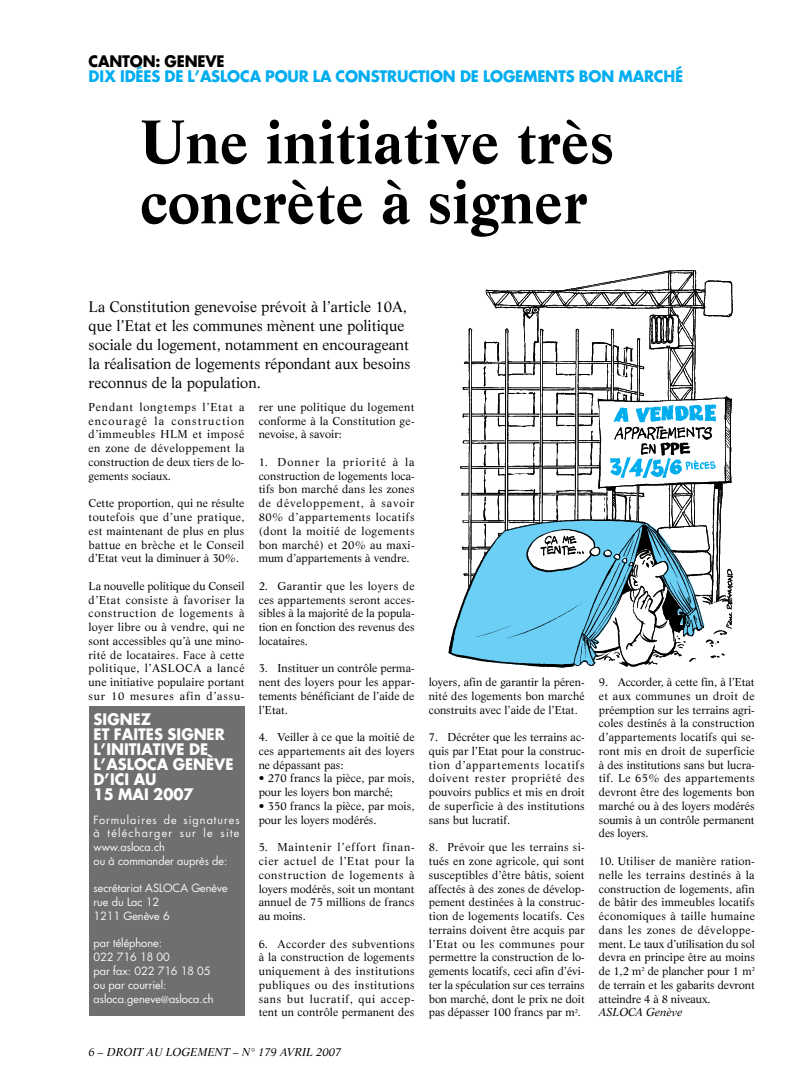
<style>
.page{position:relative;width:808px;height:1092px;background:#fff}
.page>*{position:absolute;margin:0;border:0;box-sizing:border-box;transform-origin:0 0}
.t1{font:700 60px/60px "Life";color:#000}
.t2{font:17.5px/15px "Renner Bold Archi Type";color:#fff}
.t3{font:17.5px "Renner Bold Archi Type";letter-spacing:-.01em;color:#00adef}
.t4{font:17.5px "Renner Bold Archi Type";color:#000}
.t5{font:15px/18.8px "Life";color:#000}
.t6{font:12.5px/13.8px "Renner Archi Type";color:#fff}
.t7{font:12.5px/13.8px "Renner Archi Type";letter-spacing:.08em;color:#fff}
.t8{font:11.25px/13.8px "Life";color:#000;text-align:justify}
.t9{font:italic 11.25px "Life";color:#000}
.s1{font-family:"Life";font-size:10px}
</style>
<div class="page">
<div style="left:89px;top:706px;width:155px;height:310px;background:#6d6f71"></div>
<img style="left:448px;top:269px;width:285px;height:399px">
<h2 class="t4" style="left:89px;top:50px;width:22px">CANTON</h2>
<h2 class="t4" style="left:155px;top:50px;width:20px">: GENEVE</h2>
<h2 class="t3" style="left:89px;top:65px;width:123px">DIX IDÉES DE L’ASLOCA</h2>
<h2 class="t3" style="left:265px;top:65px;width:22px">POUR</h2>
<h2 class="t3" style="left:313px;top:65px;width:34px">LA CONSTRUCTION</h2>
<h2 class="t3" style="left:460px;top:65px;width:34px">DE LOGE</h2>
<h2 class="t3" style="left:523px;top:65px;width:25px">MENTS</h2>
<h2 class="t3" style="left:579px;top:65px;width:13px">BON</h2>
<h2 class="t3" style="left:618px;top:65px;width:66px">MARCHÉ</h2>
<h1 class="t1" style="left:140px;top:111px;width:476px">Une initiative très concrète à signer</h1>
<h3 class="t5" style="left:89px;top:297px;width:323px">La Constitution genevoise prévoit à l’article 10A, que l’Etat et les communes mènent une politique sociale du logement, notamment en encourageant la réalisation de logements répondant aux besoins reconnus de la population.</h3>
<p class="t8" style="left:89px;top:400px;width:157px">Pendant longtemps l’Etat a encouragé la construction d’immeubles HLM et imposé en zone de développement la construction de deux tiers de lo&shy;gements sociaux.</p>
<p class="t8" style="left:89px;top:496px;width:158px">Cette proportion, qui ne résulte toutefois que d’une pratique, est maintenant de plus en plus battue en brèche et le Conseil d’Etat veut la diminuer à 30%.</p>
<p class="t8" style="left:89px;top:578px;width:158px">La nouvelle politique du Conseil d’Etat consiste à favoriser la construction de logements à loyer libre ou à vendre, qui ne sont accessibles qu’à une mino&shy;rité de locataires. Face à cette politique, l’ASLOCA a lancé une initiative populaire portant sur 10 mesures afin d’assu-</p>
<h2 class="t2" style="left:94px;top:711px;width:20px">SIGNE</h2>
<h2 class="t2" style="left:141px;top:711px;width:12px">Z</h2>
<h2 class="t2" style="left:94px;top:726px;width:30px">ET FAITES</h2>
<h2 class="t2" style="left:168px;top:726px;width:11px">SIGNER</h2>
<h2 class="t2" style="left:94px;top:741px;width:22px">L’INITIATIVE</h2>
<h2 class="t2" style="left:94px;top:741px;width:131px;text-indent:96px">DE<br>L’ASLOCA GEN ÈVE<br>D’ICI AU<br>15 MAI 2007</h2>
<p class="t7" style="left:94px;top:812px;width:148px">Formulaires de signatures à télécharger sur le site www.asloca.ch<br>ou à commander auprès de:</p>
<p class="t6" style="left:94px;top:881px;width:136px">secrétariat ASLOCA Genève rue du Lac 12<br>1211 Genève 6</p>
<p class="t6" style="left:94px;top:936px;width:121px">par téléphone:<br>022 716 18 00<br>par fax: 022 716 18 05 ou par courriel: asloca.geneve<span class="s1">@</span>asloca.ch</p>
<p class="t8" style="left:259px;top:400px;width:157px">rer une politique du logement conforme à la Constitution ge&shy;nevoise, à savoir:</p>
<p class="t8" style="left:259px;top:455px;width:157px">1. Donner la priorité à la construction de logements loca&shy;tifs bon marché dans les zones de développement, à savoir 80% d’appartements locatifs (dont la moitié de logements bon marché) et 20% au maxi&shy;mum d’appartements à vendre.</p>
<p class="t8" style="left:259px;top:578px;width:157px">2. Garantir que les loyers de ces appartements seront acces&shy;sibles à la majorité de la popula&shy;tion en fonction des revenus des locataires.</p>
<p class="t8" style="left:259px;top:661px;width:157px">3. Instituer un contrôle perma&shy;nent des loyers pour les appar&shy;tements bénéficiant de l’aide de l’Etat.</p>
<p class="t8" style="left:259px;top:730px;width:157px">4. Veiller à ce que la moitié de ces appartements ait des loyers ne dépassant pas:</p>
<p class="t8" style="left:259px;top:771px;width:157px">• 270 francs la pièce, par mois, pour les loyers bon marché;</p>
<p class="t8" style="left:259px;top:798px;width:157px">• 350 francs la pièce, par mois, pour les loyers modérés.</p>
<p class="t8" style="left:259px;top:840px;width:157px">5. Maintenir l’effort finan&shy;cier actuel de l’Etat pour la construction de logements à loyers modérés, soit un montant annuel de 75 millions de francs au moins.</p>
<p class="t8" style="left:259px;top:936px;width:157px">6. Accorder des subventions à la construction de logements uniquement à des institutions publiques ou des institutions sans but lucratif, qui accep&shy;tent un contrôle permanent des</p>
<p class="t9" style="left:98px;top:1045px;width:245px">– DROIT AU LO GEMENT – N° 179 AVRIL 2007</p>
<p class="t8" style="left:429px;top:675px;width:157px">loyers, afin de garantir la péren&shy;nité des logements bon marché construits avec l’aide de l’Etat.</p>
<p class="t8" style="left:429px;top:730px;width:157px">7. Décréter que les terrains ac&shy;quis par l’Etat pour la construc&shy;tion d’appartements locatifs doivent rester propriété des pouvoirs publics et mis en droit de superficie à des institutions sans but lucratif.</p>
<p class="t8" style="left:429px;top:840px;width:157px">8. Prévoir que les terrains si&shy;tués en zone agricole, qui sont susceptibles d’être bâtis, soient affectés à des zones de dévelop&shy;pement destinées à la construc&shy;tion de logements locatifs. Ces terrains doivent être acquis par l’Etat ou les communes pour permettre la construction de lo&shy;gements locatifs, ceci afin d’évi&shy;ter la spéculation sur ces terrains bon marché, dont le prix ne doit pas dépasser 100 francs par m<sup>2</sup>.</p>
<p class="t8" style="left:599px;top:675px;width:157px">9. Accorder, à cette fin, à l’Etat et aux communes un droit de préemption sur les terrains agri&shy;coles destinés à la construction d’appartements locatifs qui se&shy;ront mis en droit de superficie à des institutions sans but lucra&shy;tif. Le 65% des appartements devront être des logements bon marché ou à des loyers modérés soumis à un contrôle permanent des loyers.</p>
<p class="t8" style="left:599px;top:853px;width:157px">10. Utiliser de manière ration&shy;nelle les terrains destinés à la construction de logements, afin de bâtir des immeubles locatifs économiques à taille humaine dans les zones de développe&shy;ment. Le taux d’utilisation du sol devra en principe être au moins de 1,2 m<sup>2</sup> de plancher pour 1 m<sup>2 </sup>de terrain et les gabarits devront atteindre 4 à 8 niveaux.</p>
<p class="t9" style="left:599px;top:1005px;width:85px">ASLOCA GENÈVE</p>
</div>
